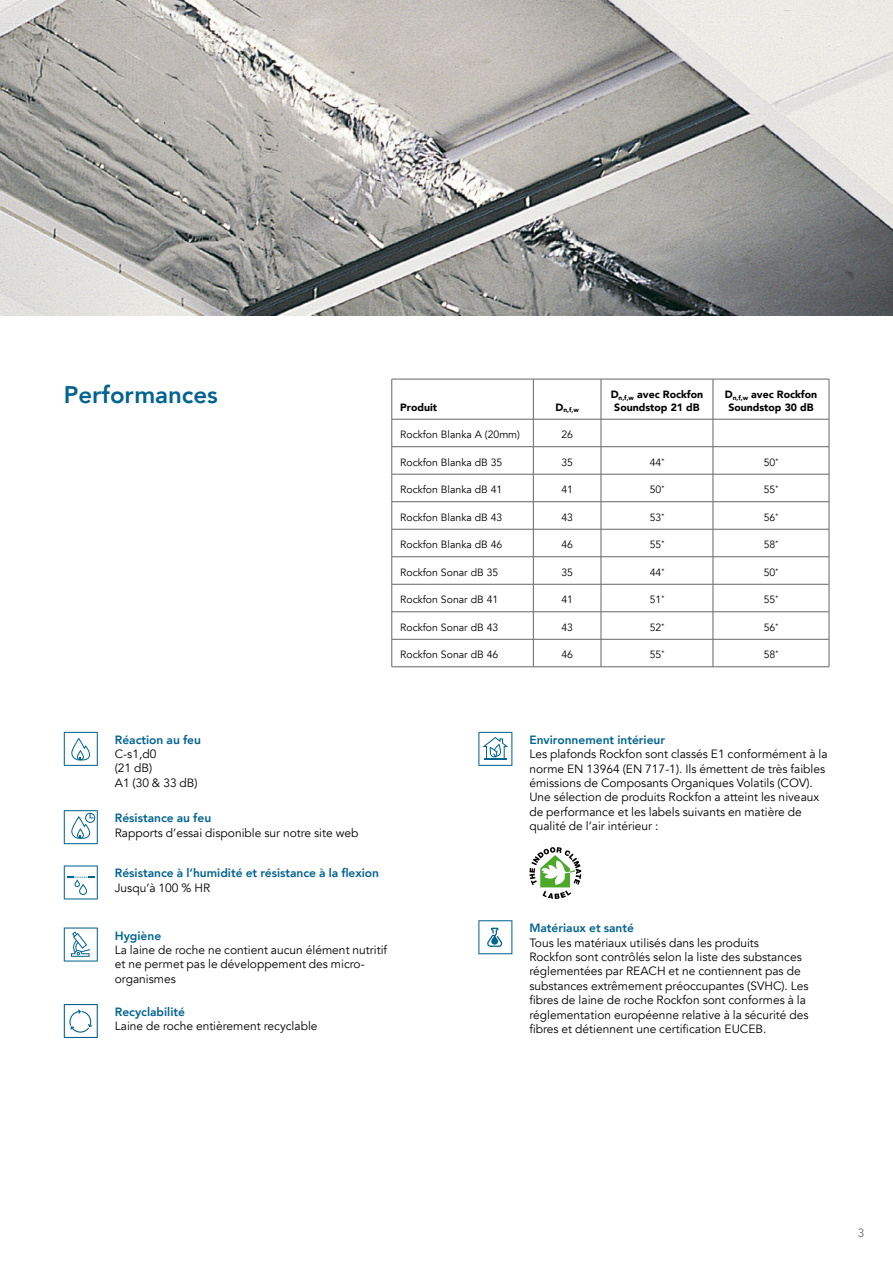
<style>
.page{position:relative;width:893px;height:1263px;background:#fff}
.page>*{position:absolute;margin:0;border:0;box-sizing:border-box;transform-origin:0 0}
.t1{font:800 24px "Avenir";color:#006390}
.t2{font:12px/14.4px "Avenir";color:#000}
.t3{font:800 12px "Avenir";color:#006390}
.t4{font:12px "Avenir";color:#646567}
.t5{font:10.5px "Avenir";color:#000}
.t6{font:900 10.5px/12.6px "Avenir";color:#000;text-align:center}
.t7{font:900 6.45px "Avenir";color:#000}
</style>
<div class="page">
<img style="left:0;top:0;width:893px;height:316px">
<svg style="left:64px;top:732px;width:34px;height:34px"></svg>
<svg style="left:64px;top:810px;width:34px;height:34px"></svg>
<svg style="left:64px;top:865px;width:34px;height:34px"></svg>
<svg style="left:64px;top:927px;width:34px;height:34px"></svg>
<svg style="left:64px;top:1004px;width:34px;height:34px"></svg>
<svg style="left:478px;top:732px;width:34px;height:34px"></svg>
<svg style="left:529px;top:847px;width:52px;height:52px"></svg>
<svg style="left:478px;top:920px;width:34px;height:34px"></svg>
<hr style="left:392px;top:379px;width:141px;height:1px;background:#646567">
<hr style="left:392px;top:379px;width:1px;height:40px;background:#646567">
<hr style="left:533px;top:379px;width:68px;height:1px;background:#646567">
<hr style="left:601px;top:379px;width:112px;height:1px;background:#646567">
<hr style="left:713px;top:379px;width:116px;height:1px;background:#646567">
<hr style="left:829px;top:379px;width:1px;height:40px;background:#646567">
<hr style="left:392px;top:419px;width:141px;height:1px;background:#646567">
<hr style="left:533px;top:419px;width:68px;height:1px;background:#646567">
<hr style="left:601px;top:419px;width:112px;height:1px;background:#646567">
<hr style="left:713px;top:419px;width:116px;height:1px;background:#646567">
<hr style="left:392px;top:446px;width:141px;height:1px;background:#646567">
<hr style="left:533px;top:446px;width:68px;height:1px;background:#646567">
<hr style="left:601px;top:446px;width:112px;height:1px;background:#646567">
<hr style="left:713px;top:446px;width:116px;height:1px;background:#646567">
<hr style="left:392px;top:474px;width:141px;height:1px;background:#646567">
<hr style="left:533px;top:474px;width:68px;height:1px;background:#646567">
<hr style="left:601px;top:474px;width:112px;height:1px;background:#646567">
<hr style="left:713px;top:474px;width:116px;height:1px;background:#646567">
<hr style="left:392px;top:501px;width:141px;height:1px;background:#646567">
<hr style="left:533px;top:501px;width:68px;height:1px;background:#646567">
<hr style="left:601px;top:501px;width:112px;height:1px;background:#646567">
<hr style="left:713px;top:501px;width:116px;height:1px;background:#646567">
<hr style="left:392px;top:529px;width:141px;height:1px;background:#646567">
<hr style="left:533px;top:529px;width:68px;height:1px;background:#646567">
<hr style="left:601px;top:529px;width:112px;height:1px;background:#646567">
<hr style="left:713px;top:529px;width:116px;height:1px;background:#646567">
<hr style="left:392px;top:556px;width:141px;height:1px;background:#646567">
<hr style="left:533px;top:556px;width:68px;height:1px;background:#646567">
<hr style="left:601px;top:556px;width:112px;height:1px;background:#646567">
<hr style="left:713px;top:556px;width:116px;height:1px;background:#646567">
<hr style="left:392px;top:584px;width:141px;height:1px;background:#646567">
<hr style="left:533px;top:584px;width:68px;height:1px;background:#646567">
<hr style="left:601px;top:584px;width:112px;height:1px;background:#646567">
<hr style="left:713px;top:584px;width:116px;height:1px;background:#646567">
<hr style="left:392px;top:611px;width:141px;height:1px;background:#646567">
<hr style="left:533px;top:611px;width:68px;height:1px;background:#646567">
<hr style="left:601px;top:611px;width:112px;height:1px;background:#646567">
<hr style="left:713px;top:611px;width:116px;height:1px;background:#646567">
<hr style="left:392px;top:639px;width:141px;height:1px;background:#646567">
<svg style="left:392px;top:419px;width:1px;height:247px"></svg>
<hr style="left:533px;top:639px;width:68px;height:1px;background:#646567">
<hr style="left:601px;top:639px;width:112px;height:1px;background:#646567">
<hr style="left:713px;top:639px;width:116px;height:1px;background:#646567">
<svg style="left:829px;top:419px;width:1px;height:248px"></svg>
<hr style="left:392px;top:666px;width:141px;height:1px;background:#646567">
<hr style="left:533px;top:666px;width:68px;height:1px;background:#646567">
<hr style="left:601px;top:666px;width:112px;height:1px;background:#646567">
<hr style="left:713px;top:666px;width:116px;height:1px;background:#646567">
<hr style="left:533px;top:379px;width:1px;height:40px;background:#646567">
<hr style="left:601px;top:379px;width:1px;height:40px;background:#646567">
<hr style="left:713px;top:379px;width:1px;height:40px;background:#646567">
<svg style="left:533px;top:419px;width:1px;height:248px"></svg>
<svg style="left:601px;top:419px;width:1px;height:248px"></svg>
<svg style="left:713px;top:419px;width:1px;height:248px"></svg>
<h1 class="t1" style="left:64px;top:376px;width:156px">Performances</h1>
<p class="t6" style="left:400px;top:400px;width:38px">Produit</p>
<p class="t7" style="left:555px;top:404px;width:25px"><sup>D</sup>n,f,w</p>
<p class="t6" style="left:611px;top:388px;width:94px">D<sub>n,f,w</sub> avec Rockfon<br>Soundstop 21 dB</p>
<p class="t6" style="left:725px;top:388px;width:94px">D<sub>n,f,w</sub> avec Rockfon<br>Soundstop 30 dB</p>
<p class="t5" style="left:400px;top:428px;width:121px">Rockfon Blanka A (20mm)</p>
<p class="t5" style="left:561px;top:428px;width:13px">26</p>
<p class="t5" style="left:400px;top:456px;width:104px">Rockfon Blanka dB 35</p>
<p class="t5" style="left:561px;top:456px;width:13px">35</p>
<p class="t5" style="left:650px;top:456px;width:16px">44<sup>*</sup></p>
<p class="t5" style="left:764px;top:456px;width:16px">50<sup>*</sup></p>
<p class="t5" style="left:400px;top:483px;width:104px">Rockfon Blanka dB 41</p>
<p class="t5" style="left:561px;top:483px;width:13px">41</p>
<p class="t5" style="left:650px;top:483px;width:16px">50<sup>*</sup></p>
<p class="t5" style="left:764px;top:483px;width:16px">55<sup>*</sup></p>
<p class="t5" style="left:400px;top:511px;width:104px">Rockfon Blanka dB 43</p>
<p class="t5" style="left:561px;top:511px;width:13px">43</p>
<p class="t5" style="left:650px;top:511px;width:16px">53<sup>*</sup></p>
<p class="t5" style="left:764px;top:511px;width:16px">56<sup>*</sup></p>
<p class="t5" style="left:400px;top:538px;width:104px">Rockfon Blanka dB 46</p>
<p class="t5" style="left:561px;top:538px;width:13px">46</p>
<p class="t5" style="left:650px;top:538px;width:16px">55<sup>*</sup></p>
<p class="t5" style="left:764px;top:538px;width:16px">58<sup>*</sup></p>
<p class="t5" style="left:400px;top:566px;width:100px">Rockfon Sonar dB 35</p>
<p class="t5" style="left:561px;top:566px;width:13px">35</p>
<p class="t5" style="left:650px;top:566px;width:16px">44<sup>*</sup></p>
<p class="t5" style="left:764px;top:566px;width:16px">50<sup>*</sup></p>
<p class="t5" style="left:400px;top:593px;width:100px">Rockfon Sonar dB 41</p>
<p class="t5" style="left:561px;top:593px;width:13px">41</p>
<p class="t5" style="left:650px;top:593px;width:16px">51<sup>*</sup></p>
<p class="t5" style="left:764px;top:593px;width:16px">55<sup>*</sup></p>
<p class="t5" style="left:400px;top:621px;width:100px">Rockfon Sonar dB 43</p>
<p class="t5" style="left:561px;top:621px;width:13px">43</p>
<p class="t5" style="left:650px;top:621px;width:16px">52<sup>*</sup></p>
<p class="t5" style="left:764px;top:621px;width:16px">56<sup>*</sup></p>
<p class="t5" style="left:400px;top:648px;width:100px">Rockfon Sonar dB 46</p>
<p class="t5" style="left:561px;top:648px;width:13px">46</p>
<p class="t5" style="left:650px;top:648px;width:16px">55<sup>*</sup></p>
<p class="t5" style="left:764px;top:648px;width:16px">58<sup>*</sup></p>
<p class="t3" style="left:115px;top:730px;width:88px">Réaction au feu</p>
<p class="t2" style="left:115px;top:747px;width:84px">C-s1,d0<br>(21 dB)<br>A1 (30 &amp; 33 dB)</p>
<p class="t3" style="left:115px;top:809px;width:98px">Résistance au feu</p>
<p class="t2" style="left:115px;top:825px;width:245px">Rapports d’essai disponible sur notre site web</p>
<p class="t3" style="left:115px;top:864px;width:266px">Résistance à l’humidité et résistance à la flexion</p>
<p class="t2" style="left:115px;top:881px;width:97px">Jusqu’à 100 % HR</p>
<p class="t3" style="left:115px;top:926px;width:48px">Hygiène</p>
<p class="t2" style="left:115px;top:943px;width:274px">La laine de roche ne contient aucun élément nutritif et ne permet pas le développement des micro&shy;organismes</p>
<p class="t3" style="left:115px;top:1002px;width:72px">Recyclabilité</p>
<p class="t2" style="left:115px;top:1019px;width:204px">Laine de roche entièrement recyclable</p>
<p class="t3" style="left:529px;top:730px;width:137px">Environnement intérieur</p>
<p class="t2" style="left:529px;top:747px;width:300px">Les plafonds Rockfon sont classés E1 conformément à la norme EN 13964 (EN 717-1). Ils émettent de très faibles émissions de Composants Organiques Volatils (COV).<br>Une sélection de produits Rockfon a atteint les niveaux de performance et les labels suivants en matière de qualité de l’air intérieur :</p>
<p class="t3" style="left:529px;top:919px;width:106px">Matériaux et santé</p>
<p class="t2" style="left:529px;top:935px;width:281px">Tous les matériaux utilisés dans les produits<br>Rockfon sont contrôlés selon la liste des substances réglementées par REACH et ne contiennent pas de substances extrêmement préoccupantes (SVHC). Les fibres de laine de roche Rockfon sont conformes à la réglementation européenne relative à la sécurité des fibres et détiennent une certification EUCEB.</p>
<p class="t4" style="left:858px;top:1226px;width:8px">3</p>
</div>
